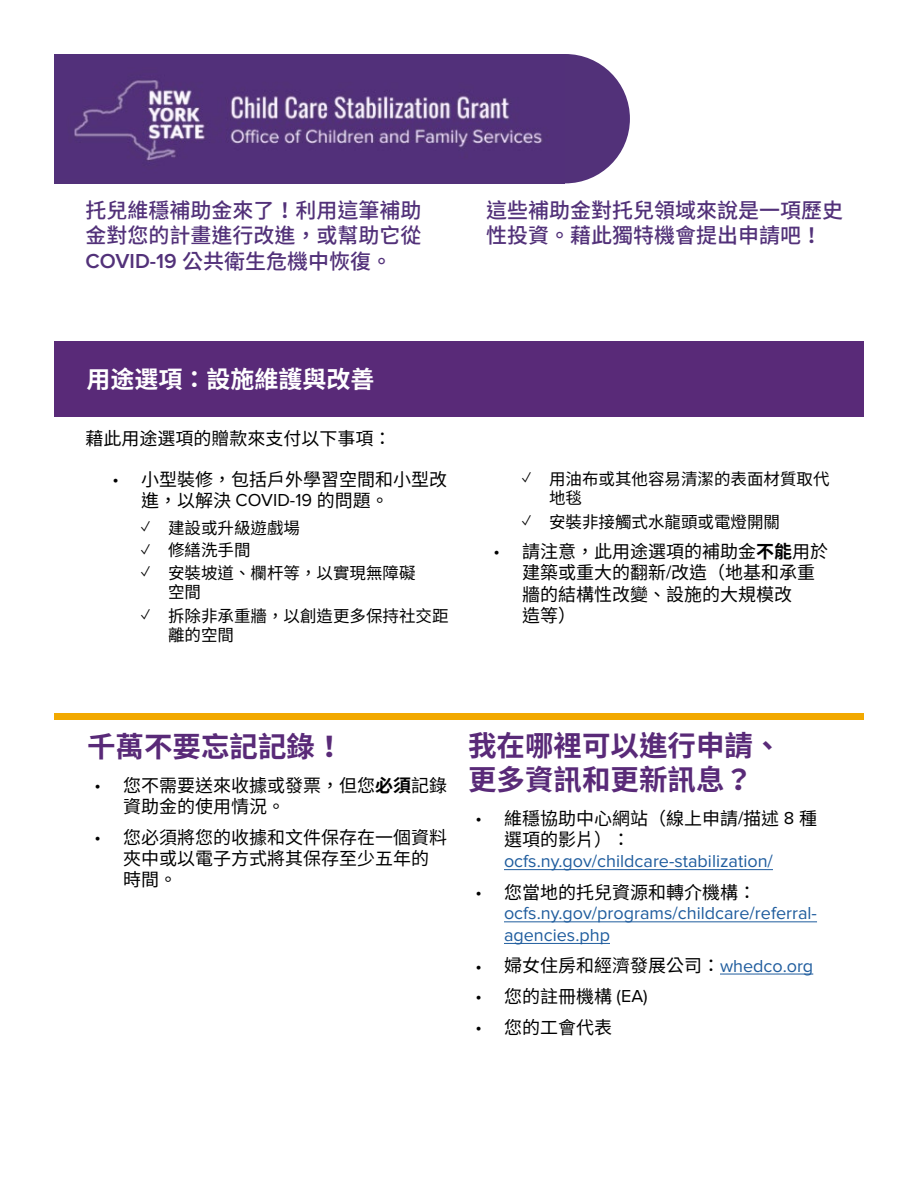
<style>
.page{position:relative;width:918px;height:1188px;background:#fff}
.page>*{position:absolute;margin:0;border:0;box-sizing:border-box;transform-origin:0 0}
.t1{font:700 28.5px/34.2px "Source Han Sans TC";color:#592a78}
.INTRO_h2{font:700 24px "Source Han Sans TC";color:#fff}
.INTRO{font:500 21px/25.7px "Source Han Sans TC";color:#523179;text-align:justify}
.Basic_list__bullets{font:18px/21.3px "Source Han Sans TC";color:#000}
.Basic_list__bullets-2{font:18px/21.1px "Proxima Nova";color:#205d9e}
.Basic_list__bullets-3{font:16.5px/19px "Source Han Sans TC";color:#000}
.s1{font-family:"Proxima Nova";font-weight:600}
.s2{font-family:"Proxima Nova"}
.s3{font-weight:700}
.s4{color:#000}
.s5{font-family:"Source Han Sans TC";color:#000}
.s6{font-family:"Proxima Nova";color:#205d9e}
</style>
<div class="page">
<hr style="left:504px;top:869px;width:269px;height:1px;background:#205d9e">
<hr style="left:504px;top:922px;width:313px;height:1px;background:#205d9e">
<hr style="left:504px;top:943px;width:106px;height:1px;background:#205d9e">
<hr style="left:720px;top:974px;width:93px;height:1px;background:#205d9e">
<div style="left:501px;top:54px;width:129px;height:129px;background:#523179;border-radius:50%"></div>
<div style="left:54px;top:54px;width:511px;height:130px;background:#523179"></div>
<img style="left:74px;top:80px;width:469px;height:81px">
<div style="left:54px;top:341px;width:810px;height:76px;background:#592a78"></div>
<div style="left:54px;top:713px;width:810px;height:7px;background:#f2a900"></div>
<p class="INTRO" style="left:86px;top:198px;width:337px">托兒維穩補助金來了！利用這筆補助金對您的計畫進行改進，或幫助它從<span class="s1">COVID-19</span> 公共衛生危機中恢復。</p>
<p class="INTRO" style="left:486px;top:198px;width:358px;line-height:25.2px">這些補助金對托兒領域來說是一項歷史性投資。藉此獨特機會提出申請吧！</p>
<p class="INTRO_h2" style="left:86px;top:366px;width:290px">用途選項：設施維護與改善</p>
<p class="Basic_list__bullets" style="left:86px;top:428px;width:307px">藉此用途選項的贈款來支付以下事項：</p>
<p class="Basic_list__bullets" style="left:141px;top:470px;width:307px;line-height:20.7px;text-indent:-28px"><span class="s2">•</span> 小型裝修，包括戶外學習空間和小型改進，以解決 <span class="s2">COVID-19</span> 的問題。</p>
<p class="Basic_list__bullets-3" style="left:141px;top:518px;width:160px"><span class="s2">✓</span> 建設或升級遊戲場</p>
<p class="Basic_list__bullets-3" style="left:141px;top:541px;width:111px"><span class="s2">✓</span> 修繕洗手間</p>
<p class="Basic_list__bullets-3" style="left:168px;top:564px;width:249px;text-indent:-27px"><span class="s2">✓</span> 安裝坡道、欄杆等，以實現無障礙空間</p>
<p class="Basic_list__bullets-3" style="left:168px;top:607px;width:282px;text-indent:-27px"><span class="s2">✓</span> 拆除非承重牆，以創造更多保持社交距離的空間</p>
<p class="Basic_list__bullets-3" style="left:549px;top:470px;width:282px;text-indent:-27px"><span class="s2">✓</span> 用油布或其他容易清潔的表面材質取代地毯</p>
<p class="Basic_list__bullets-3" style="left:522px;top:512px;width:259px"><span class="s2">✓</span> 安裝非接觸式水龍頭或電燈開關</p>
<p class="Basic_list__bullets" style="left:522px;top:541px;width:307px;text-indent:-28px"><span class="s2">•</span> 請注意，此用途選項的補助金<span class="s3">不能</span>用於建築或重大的翻新<span class="s2">/</span>改造（地基和承重牆的結構性改變、設施的大規模改<br>造等）</p>
<p class="t1" style="left:87px;top:730px;width:258px">千萬不要忘記記錄！</p>
<p class="Basic_list__bullets" style="left:123px;top:775px;width:325px;line-height:20.7px;text-indent:-28px"><span class="s2">•</span> 您不需要送來收據或發票，但您<span class="s3">必須</span>記錄資助金的使用情況。</p>
<p class="Basic_list__bullets" style="left:123px;top:827px;width:325px;text-indent:-28px"><span class="s2">•</span> 您必須將您的收據和文件保存在一個資料夾中或以電子方式將其保存至少五年的時間。</p>
<p class="t1" style="left:468px;top:729px;width:315px">我在哪裡可以進行申請、更多資訊和更新訊息？</p>
<p class="Basic_list__bullets-2" style="left:504px;top:809px;width:315px;text-indent:-28px"><span class="s4">•</span> <span class="s5">維穩協助中心網站（線上申請</span><span class="s4">/</span><span class="s5">描述</span> <span class="s4">8</span> <span class="s5">種選項的影片）：</span>ocfs.ny.gov/childcare-stabilization/</p>
<p class="Basic_list__bullets-2" style="left:504px;top:882px;width:315px;text-indent:-28px"><span class="s4">•</span> <span class="s5">您當地的托兒資源和轉介機構：</span>ocfs.ny.gov/programs/childcare/referral&shy;agencies.php</p>
<p class="Basic_list__bullets" style="left:476px;top:956px;width:339px"><span class="s2">•</span> 婦女住房和經濟發展公司：<span class="s6">whedco.org</span></p>
<p class="Basic_list__bullets" style="left:476px;top:986px;width:174px"><span class="s2">•</span> 您的註冊機構 <span class="s2">(EA)</span></p>
<p class="Basic_list__bullets" style="left:476px;top:1017px;width:138px"><span class="s2">•</span> 您的工會代表</p>
</div>
